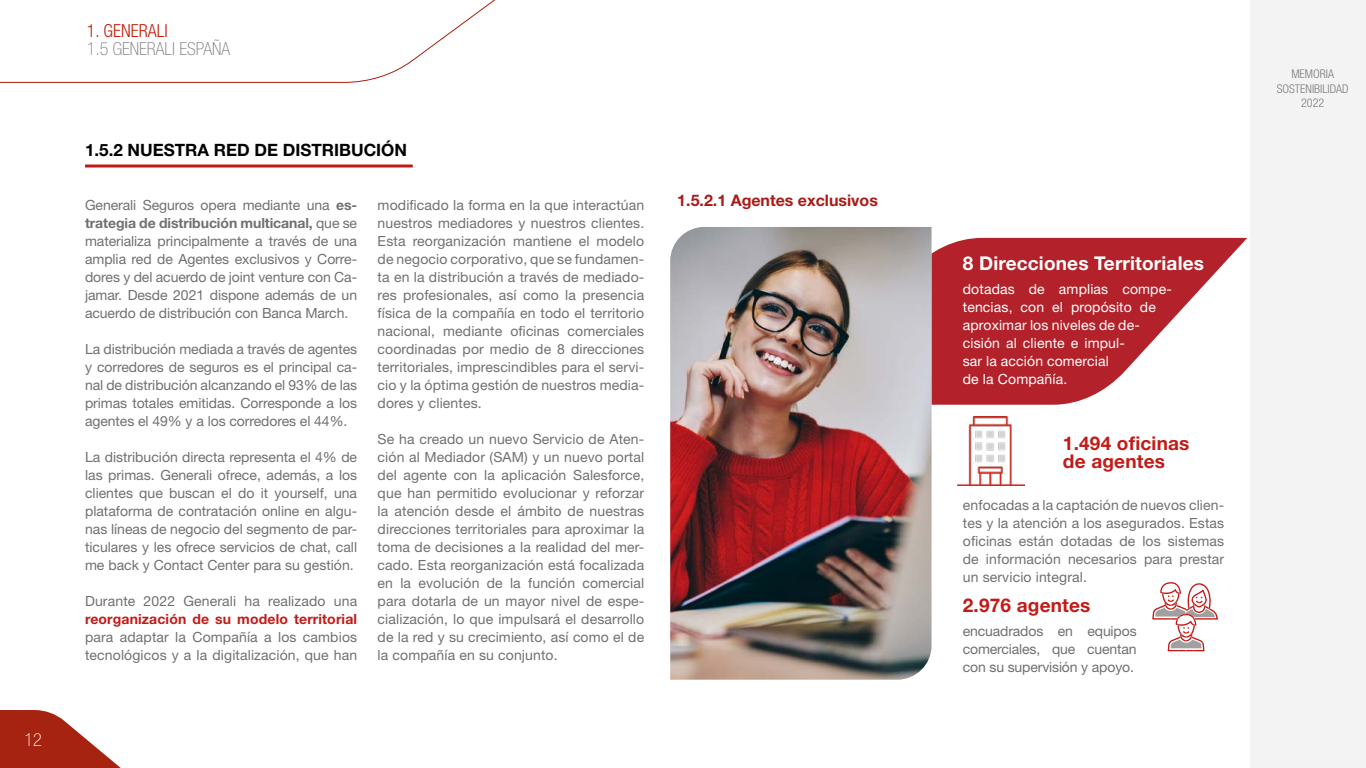
<style>
.page{position:relative;width:1366px;height:768px;background:#fff}
.page>*{position:absolute;margin:0;border:0;box-sizing:border-box;transform-origin:0 0}
.t1{font:700 19px/18px "Helvetica Neue LT Std";letter-spacing:.01em;color:#c21b17}
.t2{font:700 19px "Helvetica Neue LT Std";letter-spacing:.01em;color:#fff}
.t3{font:100 condensed 18px "Helvetica Neue LT Std";color:#7c7b7b}
.t4{font:300 condensed 18px "Helvetica Neue LT Std";color:#c1210c}
.t5{font:100 condensed 18px "Helvetica Neue LT Std";color:#fff}
.t6{font:700 17px "Helvetica Neue LT Std";color:#000}
.t7{font:700 16px "Helvetica Neue LT Std";color:#aa1b17}
.t8{font:14px/18px "Helvetica Neue LT Std";letter-spacing:.01em;color:#707070;text-align:justify}
.t9{font:14px/18px "Helvetica Neue LT Std";letter-spacing:.01em;color:#fff}
.t10{font:700 14px "Helvetica Neue LT Std";letter-spacing:.01em;color:#c21b17}
.t11{font:300 condensed 12px/14.4px "Helvetica Neue LT Std";color:#7c7b7b;text-align:center}
.s1{font-weight:700}
</style>
<div class="page">
<svg style="left:0;top:710px;width:121px;height:58px"></svg>
<div style="left:1251px;top:0;width:115px;height:768px;background:#f3f3f3"></div>
<svg style="left:0;top:0;width:496px;height:83px"></svg>
<svg style="left:932px;top:238px;width:315px;height:167px;fill:#b3222a"></svg>
<hr style="left:85px;top:165px;width:328px;height:3px;background:#c21b17">
<img style="left:670px;top:227px;width:262px;height:453px">
<svg style="left:1152px;top:582px;width:66px;height:70px"></svg>
<img style="left:958px;top:417px;width:66px;height:69px">
<p class="t5" style="left:24px;top:729px;width:19px">12</p>
<p class="t4" style="left:87px;top:20px;width:82px">1. GENERALI</p>
<p class="t3" style="left:87px;top:39px;width:145px">1.5 GENERALI ESPAÑA</p>
<p class="t6" style="left:85px;top:139px;width:324px">1.5.2 NUESTRA RED DE DISTRIBUCIÓN</p>
<p class="t8" style="left:85px;top:196px;width:274px">Generali Seguros opera mediante una <span class="s1">es&shy;trategia de distribución multicanal,</span> que se materializa principalmente a través de una amplia red de Agentes exclusivos y Corre&shy;dores y del acuerdo de joint venture con Ca&shy;jamar. Desde 2021 dispone además de un acuerdo de distribución con Banca March.</p>
<p class="t8" style="left:85px;top:340px;width:274px">La distribución mediada a través de agentes y corredores de seguros es el principal ca&shy;nal de distribución alcanzando el 93% de las primas totales emitidas. Corresponde a los agentes el 49% y a los corredores el 44%.</p>
<p class="t8" style="left:85px;top:448px;width:274px">La distribución directa representa el 4% de las primas. Generali ofrece, además, a los clientes que buscan el do it yourself, una plataforma de contratación online en algu&shy;nas líneas de negocio del segmento de par&shy;ticulares y les ofrece servicios de chat, call me back y Contact Center para su gestión.</p>
<p class="t8" style="left:85px;top:592px;width:274px">Durante 2022 Generali ha realizado una</p>
<p class="t10" style="left:85px;top:610px;width:274px">reorganización de su modelo territorial</p>
<p class="t8" style="left:85px;top:628px;width:274px">para adaptar la Compañía a los cambios tecnológicos y a la digitalización, que han</p>
<p class="t8" style="left:378px;top:196px;width:268px">modificado la forma en la que interactúan</p>
<p class="t7" style="left:677px;top:190px;width:202px">1.5.2.1 Agentes exclusivos</p>
<p class="t8" style="left:378px;top:214px;width:268px">nuestros mediadores y nuestros clientes.<br>Esta reorganización mantiene el modelo de negocio corporativo, que se fundamen&shy;ta en la distribución a través de mediado&shy;res profesionales, así como la presencia física de la compañía en todo el territorio nacional, mediante oficinas comerciales coordinadas por medio de 8 direcciones territoriales, imprescindibles para el servi&shy;cio y la óptima gestión de nuestros media&shy;dores y clientes.</p>
<p class="t8" style="left:378px;top:430px;width:268px">Se ha creado un nuevo Servicio de Aten&shy;ción al Mediador (SAM) y un nuevo portal del agente con la aplicación Salesforce, que han permitido evolucionar y reforzar la atención desde el ámbito de nuestras direcciones territoriales para aproximar la toma de decisiones a la realidad del mer&shy;cado. Esta reorganización está focalizada en la evolución de la función comercial para dotarla de un mayor nivel de espe&shy;cialización, lo que impulsará el desarrollo de la red y su crecimiento, así como el de la compañía en su conjunto.</p>
<p class="t11" style="left:1277px;top:67px;width:73px">MEMORIA<br>SOSTENIBILIDAD<br>2022</p>
<h1 class="t2" style="left:963px;top:251px;width:243px">8 Direcciones Territoriales</h1>
<p class="t9" style="left:963px;top:280px;width:211px">dotadas de amplias compe&shy;tencias, con el propósito de aproximar los niveles de de&shy;cisión al cliente e impul-<br>sar la acción comercial<br>de la Compañía.</p>
<h1 class="t1" style="left:1063px;top:434px;width:128px">1.494 oficinas de agentes</h1>
<p class="t8" style="left:963px;top:496px;width:263px">enfocadas a la captación de nuevos clien&shy;tes y la atención a los asegurados. Estas oficinas están dotadas de los sistemas de información necesarios para prestar un servicio integral.</p>
<h1 class="t1" style="left:963px;top:596px;width:129px">2.976 agentes</h1>
<p class="t8" style="left:963px;top:622px;width:175px">encuadrados en equipos comerciales, que cuentan con su supervisión y apoyo.</p>
</div>
